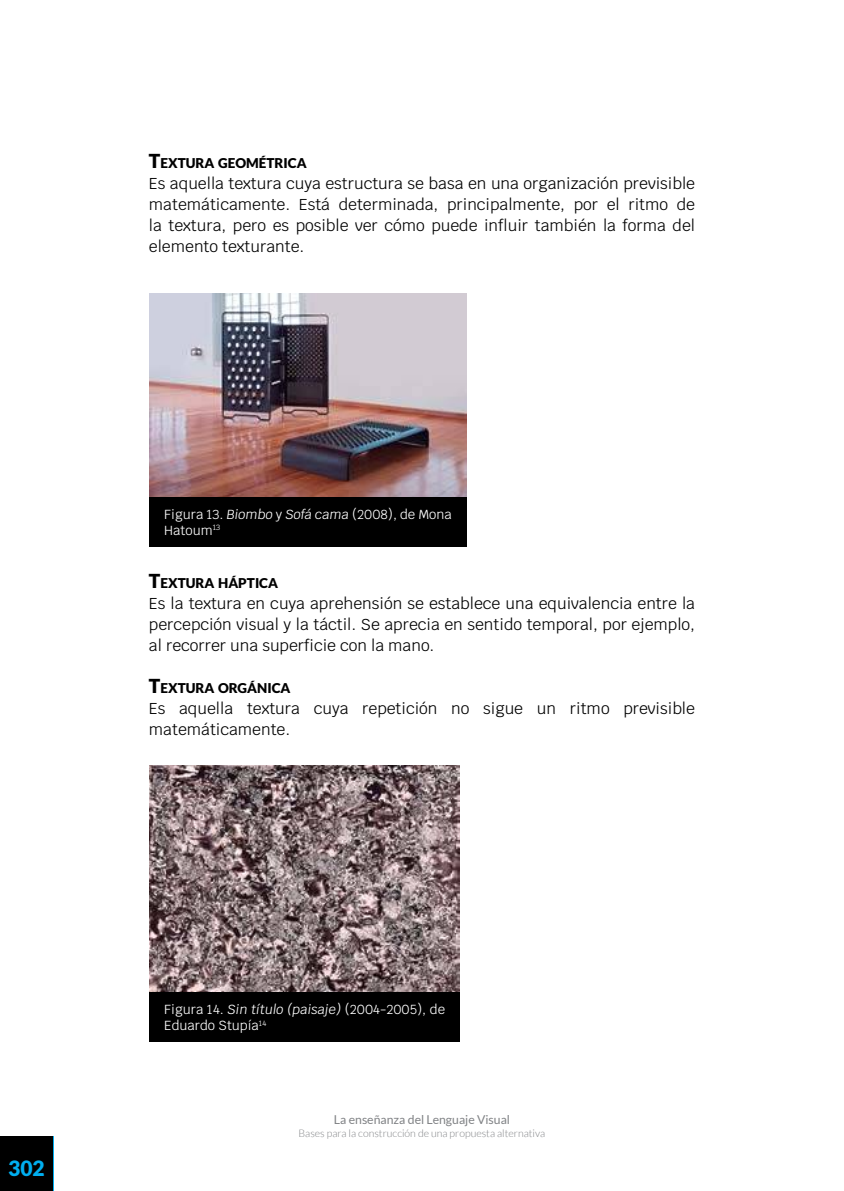
<style>
.page{position:relative;width:844px;height:1191px;background:#fff}
.page>*{position:absolute;margin:0;border:0;box-sizing:border-box;transform-origin:0 0}
.t1{font:900 21px "Lato";color:#00aeef}
.t2{font:15.75px/21px "Krub";color:#000;text-align:justify}
.t3{font:900 13.47px "Lato";color:#000}
.t4{font:13.12px/15.8px "Krub";color:#fff}
.t5{font:12.25px "Lato";color:#808285}
.t6{font:300 10.5px "Lato";color:#808285}
.s1{font-size:19.25px}
.s2{font-style:italic}
</style>
<div class="page">
<div style="left:0;top:1136px;width:53px;height:55px;background:#000"></div>
<img style="left:149px;top:765px;width:311px;height:227px">
<img style="left:149px;top:294px;width:317px;height:203px">
<div style="left:149px;top:497px;width:317px;height:50px;background:#000"></div>
<div style="left:149px;top:992px;width:311px;height:50px;background:#000"></div>
<p class="t3" style="left:149px;top:155px;width:159px"><span class="s1">T</span>EXTURA GEOMÉTRICA</p>
<p class="t2" style="left:149px;top:173px;width:547px">Es aquella textura cuya estructura se basa en una organización previsible matemáticamente. Está determinada, principalmente, por el ritmo de la textura, pero es posible ver cómo puede influir también la forma del elemento texturante.</p>
<p class="t4" style="left:164px;top:506px;width:289px">Figura 13. <span class="s2">Biombo</span> y <span class="s2">Sofá cama</span> (2008), de Mona<br>Hatoum<sup>13</sup></p>
<p class="t3" style="left:149px;top:575px;width:131px"><span class="s1">T</span>EXTURA HÁPTICA</p>
<p class="t2" style="left:149px;top:593px;width:547px">Es la textura en cuya aprehensión se establece una equivalencia entre la percepción visual y la táctil. Se aprecia en sentido temporal, por ejemplo, al recorrer una superficie con la mano.</p>
<p class="t3" style="left:149px;top:680px;width:143px"><span class="s1">T</span>EXTURA ORGÁNICA</p>
<p class="t2" style="left:149px;top:698px;width:547px">Es aquella textura cuya repetición no sigue un ritmo previsible matemáticamente.</p>
<h1 class="t1" style="left:8px;top:1156px;width:38px">302</h1>
<p class="t4" style="left:164px;top:1002px;width:282px">Figura 14. <span class="s2">Sin título (paisaje)</span> (2004-2005), de<br>Eduardo Stupía<sup>14</sup></p>
<p class="t5" style="left:334px;top:1113px;width:178px">La enseñanza del Lenguaje Visual</p>
<p class="t6" style="left:298px;top:1127px;width:248px">Bases para la construcción de una propuesta alternativa</p>
</div>
